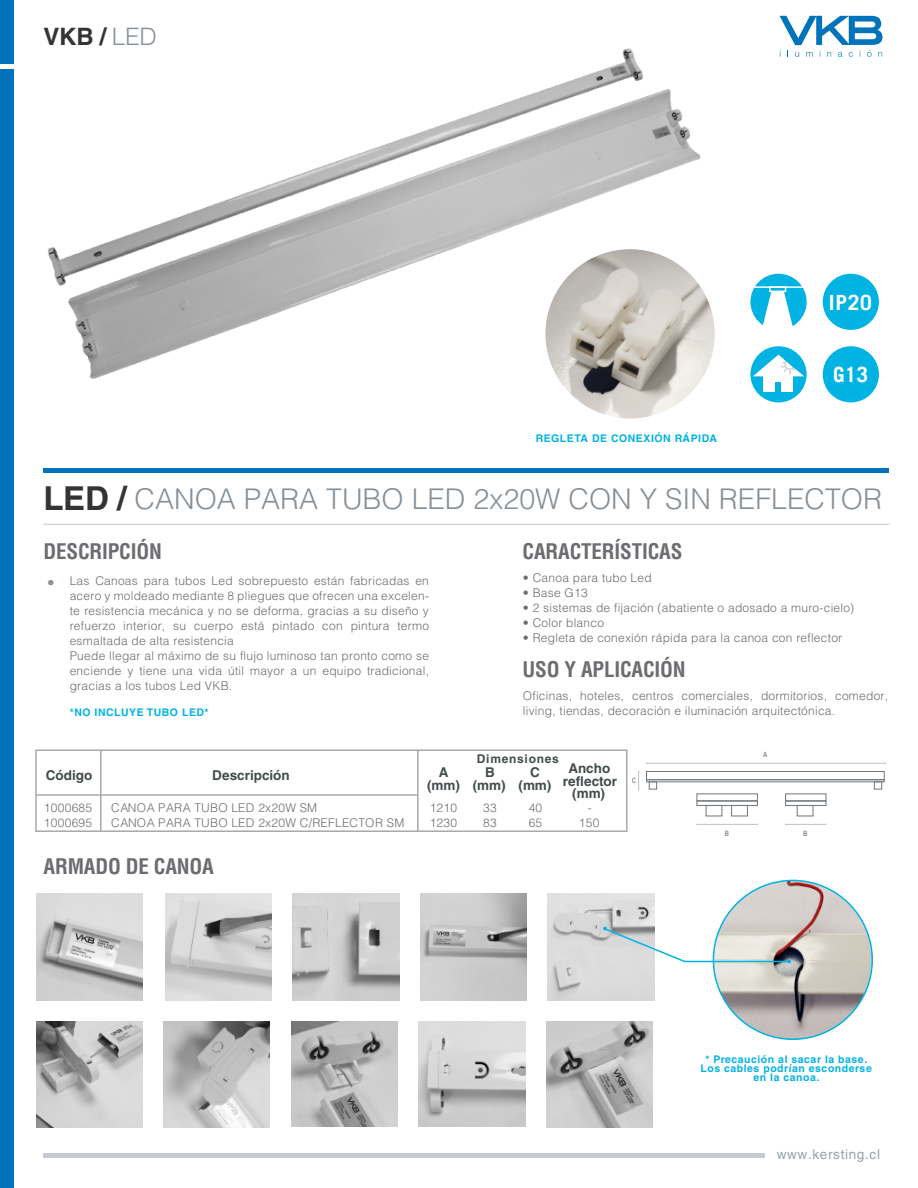
<style>
.page{position:relative;width:918px;height:1188px;background:#fff}
.page>*{position:absolute;margin:0;border:0;box-sizing:border-box;transform-origin:0 0}
.t1{font:700 33px "Helvetica LT Std";color:#323436}
.t2{font:300 28.5px "Helvetica LT Std";color:#878f96}
.t3{font:700 24px "Helvetica LT Std";color:#323436}
.t4{font:700 condensed 21px "Helvetica LT Std";letter-spacing:-.01em;color:#6c6d70}
.t5{font:700 21px "Trade Gothic LT";letter-spacing:.03em;color:#fff}
.t6{font:700 13.5px/12.6px "Helvetica LT Std";letter-spacing:.005em;color:#434b4c;text-align:center}
.t7{font:13.5px "Helvetica LT Std";letter-spacing:.05em;color:#98a1aa}
.t8{font:300 12px/15px "Helvetica LT Std";letter-spacing:.02em;color:#6c6d70}
.t9{font:700 12px "Helvetica LT Std";letter-spacing:.065em;color:#434b4c}
.t10{font:700 10.5px/9px "Helvetica LT Std";letter-spacing:.05em;color:#00b3e3;text-align:center}
.t11{font:300 condensed 7.35px "Helvetica Neue LT Std";color:#323334}
.s1{font-weight:300;color:#88919a}
.s2{font-size:15px;color:#88919a}
</style>
<div class="page">
<hr style="left:44px;top:524px;width:846px;height:1px;background:#c5cad2">
<svg style="left:0;top:0;width:14px;height:64px"></svg>
<div style="left:44px;top:468px;width:846px;height:5px;background:#0074ba"></div>
<div style="left:0;top:69px;width:14px;height:1119px;background:#0074ba"></div>
<hr style="left:44px;top:1154px;width:721px;height:4px;background:#c5cad2">
<svg style="left:780px;top:16px;width:102px;height:41px"></svg>
<div style="left:35px;top:749px;width:593px;height:83px;border:2px solid #a8a9ad"></div>
<hr style="left:417px;top:750px;width:2px;height:81px;background:#a8a9ad">
<hr style="left:100px;top:750px;width:2px;height:81px;background:#a8a9ad">
<hr style="left:36px;top:794px;width:382px;height:2px;background:#a8a9ad">
<hr style="left:646px;top:763px;width:239px;height:1px;background:#bcc2cb">
<div style="left:646px;top:771px;width:238px;height:9px;border:1px solid #70787e"></div>
<div style="left:646px;top:780px;width:238px;height:2px;border:1px solid #70787e"></div>
<div style="left:649px;top:782px;width:8px;height:7px;border:1px solid #70787e"></div>
<div style="left:874px;top:782px;width:8px;height:7px;border:1px solid #70787e"></div>
<hr style="left:697px;top:824px;width:60px;height:1px;background:#bcc2cb">
<hr style="left:786px;top:824px;width:40px;height:1px;background:#bcc2cb">
<div style="left:785px;top:794px;width:41px;height:7px;border:1px solid #70787e"></div>
<div style="left:785px;top:801px;width:41px;height:5px;border:1px solid #70787e"></div>
<div style="left:797px;top:805px;width:16px;height:11px;border:1px solid #70787e"></div>
<div style="left:697px;top:794px;width:61px;height:7px;border:1px solid #70787e"></div>
<div style="left:697px;top:801px;width:61px;height:5px;border:1px solid #70787e"></div>
<div style="left:706px;top:805px;width:16px;height:11px;border:1px solid #70787e"></div>
<div style="left:731px;top:805px;width:17px;height:11px;border:1px solid #70787e"></div>
<svg style="left:638px;top:771px;width:1px;height:20px"></svg>
<div style="left:823px;top:346px;width:56px;height:56px;background:#00b3e3;border-radius:50%"></div>
<div style="left:750px;top:346px;width:57px;height:56px;background:#00b3e3;border-radius:50%"></div>
<div style="left:823px;top:274px;width:56px;height:56px;background:#00b3e3;border-radius:50%"></div>
<div style="left:750px;top:274px;width:57px;height:56px;background:#00b3e3;border-radius:50%"></div>
<hr style="left:751px;top:286px;width:55px;height:2px;background:#fff">
<div style="left:769px;top:286px;width:17px;height:6px;border:2px solid #fff"></div>
<svg style="left:759px;top:290px;width:37px;height:40px"></svg>
<div style="left:763px;top:374px;width:12px;height:17px;background:#fff"></div>
<div style="left:781px;top:374px;width:12px;height:17px;background:#fff"></div>
<div style="left:771px;top:371px;width:14px;height:10px;background:#fff"></div>
<svg style="left:753px;top:355px;width:51px;height:21px"></svg>
<img style="left:48px;top:48px;width:662px;height:331px">
<img style="left:36px;top:894px;width:106px;height:106px">
<img style="left:165px;top:894px;width:107px;height:106px">
<img style="left:293px;top:894px;width:106px;height:106px">
<img style="left:420px;top:894px;width:107px;height:106px">
<img style="left:548px;top:894px;width:106px;height:106px">
<img style="left:36px;top:1022px;width:106px;height:106px">
<img style="left:164px;top:1022px;width:106px;height:106px">
<img style="left:291px;top:1022px;width:106px;height:104px">
<img style="left:419px;top:1022px;width:106px;height:104px">
<img style="left:546px;top:1022px;width:107px;height:106px">
<img style="left:713px;top:880px;width:159px;height:159px;border-radius:79px">
<img style="left:545px;top:249px;width:170px;height:170px;border-radius:85px">
<svg style="left:603px;top:927px;width:188px;height:36px"></svg>
<h3 class="t3" style="left:44px;top:22px;width:115px">VKB / <span class="s1">LED</span></h3>
<p class="t10" style="left:536px;top:433px;width:183px">REGLETA DE CONEXIÓN RÁPIDA</p>
<h3 class="t5" style="left:829px;top:289px;width:44px">IP20</h3>
<h3 class="t5" style="left:833px;top:362px;width:37px">G13</h3>
<h1 class="t1" style="left:44px;top:478px;width:85px">LED /</h1>
<h2 class="t2" style="left:135px;top:481px;width:749px">CANOA PARA TUBO LED 2x20W CON Y SIN REFLECTOR</h2>
<h3 class="t4" style="left:44px;top:539px;width:120px">DESCRIPCIÓN</h3>
<h3 class="t4" style="left:523px;top:539px;width:161px">CARACTERÍSTICAS</h3>
<p class="t8" style="left:70px;top:574px;width:361px;text-indent:-23px"><span class="s2">•</span> Las Canoas para tubos Led sobrepuesto están fabricadas en acero y moldeado mediante 8 pliegues que ofrecen una excelen&shy;te resistencia mecánica y no se deforma, gracias a su diseño y refuerzo interior, su cuerpo está pintado con pintura termo esmaltada de alta resistencia<br>Puede llegar al máximo de su flujo luminoso tan pronto como se enciende y tiene una vida útil mayor a un equipo tradicional, gracias a los tubos Led VKB.</p>
<p class="t8" style="left:523px;top:570px;width:130px">• Canoa para tubo Led</p>
<p class="t8" style="left:523px;top:585px;width:66px">• Base G13</p>
<p class="t8" style="left:523px;top:600px;width:333px">• 2 sistemas de fijación (abatiente o adosado a muro-cielo)</p>
<p class="t8" style="left:523px;top:615px;width:83px">• Color blanco</p>
<p class="t8" style="left:523px;top:630px;width:321px">• Regleta de conexión rápida para la canoa con reflector</p>
<h3 class="t4" style="left:523px;top:657px;width:165px">USO Y APLICACIÓN</h3>
<p class="t8" style="left:523px;top:688px;width:367px">Oficinas, hoteles, centros comerciales, dormitorios, comedor, living, tiendas, decoración e iluminación arquitectónica.</p>
<p class="t10" style="left:70px;top:707px;width:140px">*NO INCLUYE TUBO LED*</p>
<p class="t6" style="left:46px;top:769px;width:48px">Código</p>
<p class="t6" style="left:212px;top:769px;width:79px">Descripción</p>
<p class="t9" style="left:477px;top:751px;width:83px">Dimensiones</p>
<p class="t6" style="left:427px;top:766px;width:34px">A (mm)</p>
<p class="t6" style="left:473px;top:766px;width:34px">B (mm)</p>
<p class="t6" style="left:519px;top:766px;width:34px">C (mm)</p>
<p class="t6" style="left:563px;top:762px;width:56px">Ancho reflector (mm)</p>
<p class="t8" style="left:44px;top:800px;width:50px">1000685</p>
<p class="t8" style="left:111px;top:800px;width:208px">CANOA PARA TUBO LED 2x20W SM</p>
<p class="t8" style="left:430px;top:800px;width:29px">1210</p>
<p class="t8" style="left:483px;top:800px;width:15px">33</p>
<p class="t8" style="left:529px;top:800px;width:15px">40</p>
<p class="t8" style="left:588px;top:800px;width:5px">-</p>
<p class="t8" style="left:44px;top:815px;width:50px">1000695</p>
<p class="t8" style="left:111px;top:815px;width:295px">CANOA PARA TUBO LED 2x20W C/REFLECTOR SM</p>
<p class="t8" style="left:430px;top:815px;width:29px">1230</p>
<p class="t8" style="left:483px;top:815px;width:15px">83</p>
<p class="t8" style="left:529px;top:815px;width:15px">65</p>
<p class="t8" style="left:579px;top:815px;width:22px">150</p>
<h3 class="t4" style="left:44px;top:853px;width:172px">ARMADO DE CANOA</h3>
<p class="t11" style="left:632px;top:776px;width:5px">C</p>
<p class="t11" style="left:725px;top:829px;width:5px">B</p>
<p class="t11" style="left:764px;top:750px;width:5px">A</p>
<p class="t11" style="left:804px;top:829px;width:5px">B</p>
<p class="t10" style="left:701px;top:1054px;width:173px">* Precaución al sacar la base.<br>Los cables podrían esconderse en la canoa.</p>
<p class="t7" style="left:777px;top:1147px;width:105px">www.kersting.cl</p>
</div>
